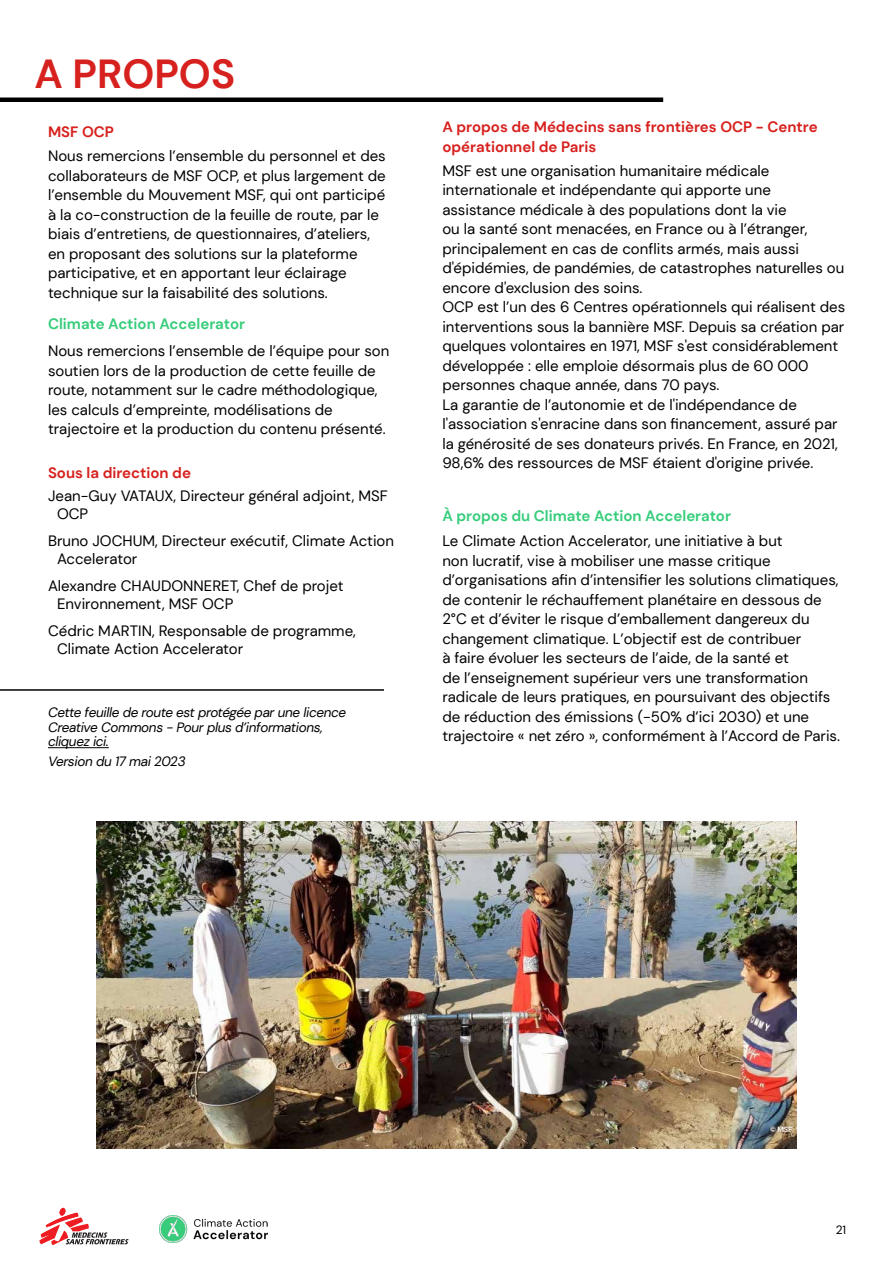
<style>
.page{position:relative;width:893px;height:1263px;background:#fff}
.page>*{position:absolute;margin:0;border:0;box-sizing:border-box;transform-origin:0 0}
._01__PAGE_DE_GARDE{font:700 40.5px "DM Sans";color:#d7211e}
.TEXTE_COURANT{font:15px/19.5px "DM Sans";color:#000}
.PETIT_TITRE_-_TEXTE{font:700 15px/19.5px "DM Sans";color:#d7211e}
.PETIT_TITRE_-_TEXTE-2{font:700 15px "DM Sans";color:#37cd7b}
.TEXTE_COURANT-2{font:700 15px "DM Sans";color:#37cd7b}
.TEXTE_COURANT-3{font:700 15px "DM Sans";color:#d7211e}
.TEXTE_COURANT-4{font:italic 13.5px/14.7px "DM Sans";letter-spacing:-.025em;color:#000}
.t1{font:12px "DM Sans";color:#000}
._07__REFERENCES_-_Ti{font:700 7.5px "DM Sans";color:#fff}
</style>
<div class="page">
<svg style="left:39px;top:1208px;width:89px;height:37px"></svg>
<img style="left:160px;top:1215px;width:107px;height:28px">
<hr style="left:48px;top:747px;width:61px;height:1px;background:#000">
<img style="left:96px;top:821px;width:701px;height:327px">
<hr style="left:0;top:98px;width:663px;height:4px;background:#000">
<hr style="left:0;top:689px;width:384px;height:2px;background:#000">
<p class="_01__PAGE_DE_GARDE" style="left:34px;top:49px;width:202px">A PROPOS</p>
<p class="PETIT_TITRE_-_TEXTE" style="left:48px;top:122px;width:68px">MSF OCP</p>
<p class="TEXTE_COURANT" style="left:48px;top:146px;width:339px">Nous remercions l’ensemble du personnel et des collaborateurs de MSF OCP, et plus largement de l’ensemble du Mouvement MSF, qui ont participé à la co-construction de la feuille de route, par le biais d’entretiens, de questionnaires, d’ateliers, en proposant des solutions sur la plateforme participative, et en apportant leur éclairage technique sur la faisabilité des solutions.</p>
<p class="TEXTE_COURANT-2" style="left:48px;top:315px;width:199px">Climate Action Accelerator</p>
<p class="TEXTE_COURANT" style="left:48px;top:341px;width:343px">Nous remercions l’ensemble de l’équipe pour son soutien lors de la production de cette feuille de route, notamment sur le cadre méthodologique, les calculs d’empreinte, modélisations de trajectoire et la production du contenu présenté.</p>
<p class="TEXTE_COURANT-3" style="left:48px;top:464px;width:145px">Sous la direction de</p>
<p class="TEXTE_COURANT" style="left:57px;top:486px;width:332px;line-height:18px;text-indent:-9px">Jean-Guy VATAUX, Directeur général adjoint, MSF<br>OCP</p>
<p class="TEXTE_COURANT" style="left:57px;top:531px;width:339px;line-height:18px;text-indent:-9px">Bruno JOCHUM, Directeur exécutif, Climate Action<br>Accelerator</p>
<p class="TEXTE_COURANT" style="left:57px;top:576px;width:288px;line-height:18px;text-indent:-9px">Alexandre CHAUDONNERET, Chef de projet<br>Environnement, MSF OCP</p>
<p class="TEXTE_COURANT" style="left:57px;top:621px;width:300px;line-height:18px;text-indent:-9px">Cédric MARTIN, Responsable de programme,<br>Climate Action Accelerator</p>
<p class="TEXTE_COURANT-4" style="left:48px;top:705px;width:300px">Cette feuille de route est protégée par une licence<br>Creative Commons - Pour plus d’informations, cliquez ici.</p>
<p class="TEXTE_COURANT-4" style="left:48px;top:754px;width:139px">Version du 17 mai 2023</p>
<p class="PETIT_TITRE_-_TEXTE" style="left:442px;top:117px;width:377px">A propos de Médecins sans frontières OCP - Centre opérationnel de Paris</p>
<p class="TEXTE_COURANT" style="left:442px;top:161px;width:404px">MSF est une organisation humanitaire médicale internationale et indépendante qui apporte une assistance médicale à des populations dont la vie<br>ou la santé sont menacées, en France ou à l’étranger, principalement en cas de conflits armés, mais aussi d'épidémies, de pandémies, de catastrophes naturelles ou encore d'exclusion des soins.</p>
<p class="TEXTE_COURANT" style="left:442px;top:297px;width:404px">OCP est l’un des 6 Centres opérationnels qui réalisent des interventions sous la bannière MSF. Depuis sa création par quelques volontaires en 1971, MSF s'est considérablement développée : elle emploie désormais plus de 60 000 personnes chaque année, dans 70 pays.</p>
<p class="TEXTE_COURANT" style="left:442px;top:395px;width:397px">La garantie de l’autonomie et de l'indépendance de l'association s'enracine dans son financement, assuré par la générosité de ses donateurs privés. En France, en 2021, 98,6% des ressources de MSF étaient d'origine privée.</p>
<p class="PETIT_TITRE_-_TEXTE-2" style="left:442px;top:507px;width:290px">À propos du Climate Action Accelerator</p>
<p class="TEXTE_COURANT" style="left:442px;top:531px;width:399px">Le Climate Action Accelerator, une initiative à but<br>non lucratif, vise à mobiliser une masse critique d’organisations afin d’intensifier les solutions climatiques, de contenir le réchauffement planétaire en dessous de 2°C et d’éviter le risque d’emballement dangereux du changement climatique. L’objectif est de contribuer<br>à faire évoluer les secteurs de l’aide, de la santé et<br>de l’enseignement supérieur vers une transformation radicale de leurs pratiques, en poursuivant des objectifs de réduction des émissions (-50% d’ici 2030) et une trajectoire « net zéro », conformément à l’Accord de Paris.</p>
<p class="_07__REFERENCES_-_Ti" style="left:770px;top:1124px;width:24px">© MSF</p>
<p class="t1" style="left:836px;top:1222px;width:12px">21</p>
</div>
